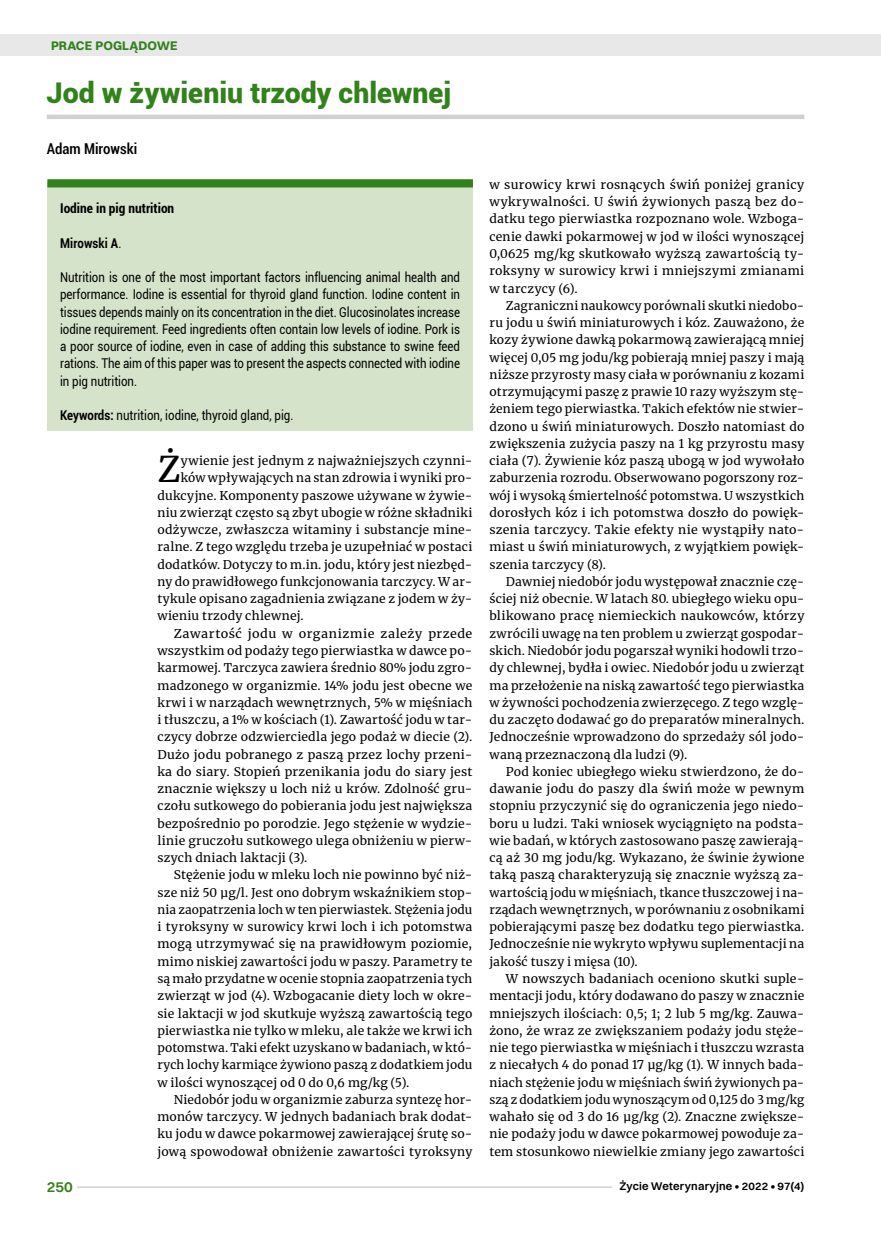
<style>
.page{position:relative;width:881px;height:1234px;background:#fff}
.page>*{position:absolute;margin:0;border:0;box-sizing:border-box;transform-origin:0 0}
.t1{font:35.25px "Merriweather";color:#000}
.t2{font:900 28.5px "Roboto";color:#32821c}
.t3{font:500 condensed 15px "Roboto";color:#000}
.t4{font:600 15px "Switzer";color:#32821c}
.t5{font:13.5px/17.2px "Roboto";letter-spacing:-.005em;color:#000;text-align:justify;scale:.85 1}
.t6{font:700 condensed 13.5px "Roboto";color:#000}
.t7{font:700 13.5px "Roboto";letter-spacing:.01em;color:#000;scale:.85 1}
.t8{font:700 12.6px "Switzer";color:#32821c}
.t9{font:12px/17.2px "Merriweather";letter-spacing:.015em;color:#000;text-align:justify}
.t10{font:12px "Merriweather";letter-spacing:.04em;color:#000;scale:1.04 1}
.t11{font:600 11.25px "Switzer";letter-spacing:.015em;color:#000}
.s1{font-weight:400}
.s2{font-weight:700}
</style>
<div class="page">
<hr style="left:47px;top:115px;width:757px;height:4px;background:#d2d1d1">
<div style="left:47px;top:183px;width:425px;height:247px;background:#d4e3c9"></div>
<div style="left:47px;top:179px;width:426px;height:8px;background:#32821c"></div>
<div style="left:0;top:35px;width:880px;height:21px;background:#e8e8e8"></div>
<hr style="left:47px;top:1186px;width:565px;height:1px;background:#d2d1d1">
<div style="left:47px;top:1178px;width:30px;height:15px;background:#fff"></div>
<p class="t8" style="left:51px;top:37px;width:128px">PRACE POGLĄDOWE</p>
<h2 class="t2" style="left:47px;top:72px;width:405px">Jod w żywieniu trzody chlewnej</h2>
<p class="t3" style="left:47px;top:138px;width:92px">Adam Mirowski</p>
<p class="t6" style="left:60px;top:199px;width:116px">Iodine in pig nutrition</p>
<p class="t7" style="left:60px;top:233px;width:74px">Mirowski A<span class="s1">.</span></p>
<p class="t5" style="left:60px;top:268px;width:472px">Nutrition is one of the most important factors influencing animal health and performance. Iodine is essential for thyroid gland function. Iodine content in tissues depends mainly on its concentration in the diet. Glucosinolates increase iodine requirement. Feed ingredients often contain low levels of iodine. Pork is a poor source of iodine, even in case of adding this substance to swine feed rations. The aim of this paper was to present the aspects connected with iodine in pig nutrition.</p>
<p class="t5" style="left:60px;top:406px;width:276px"><span class="s2">Keywords:</span> nutrition, iodine, thyroid gland, pig.</p>
<h1 class="t1" style="left:157px;top:445px;width:25px">Ż</h1>
<p class="t9" style="left:181px;top:451px;width:293px">ywienie jest jednym z najważniejszych czynni-</p>
<p class="t9" style="left:181px;top:469px;width:293px">ków wpływających na stan zdrowia i wyniki pro-</p>
<p class="t9" style="left:157px;top:486px;width:316px">dukcyjne. Komponenty paszowe używane w żywie-</p>
<p class="t9" style="left:157px;top:503px;width:316px">niu zwierząt często są zbyt ubogie w różne składniki</p>
<p class="t9" style="left:157px;top:520px;width:316px">odżywcze, zwłaszcza witaminy i substancje mine-</p>
<p class="t9" style="left:157px;top:538px;width:316px">ralne. Z tego względu trzeba je uzupełniać w postaci</p>
<p class="t9" style="left:157px;top:555px;width:316px">dodatków. Dotyczy to m.in. jodu, który jest niezbęd-</p>
<p class="t9" style="left:157px;top:572px;width:316px">ny do prawidłowego funkcjonowania tarczycy. W ar-</p>
<p class="t9" style="left:157px;top:589px;width:316px">tykule opisano zagadnienia związane z jodem w ży-</p>
<p class="t9" style="left:157px;top:607px;width:148px">wieniu trzody chlewnej.</p>
<p class="t10" style="left:174px;top:625px;width:288px">Zawartość jodu w organizmie zależy przede</p>
<p class="t9" style="left:157px;top:641px;width:316px">wszystkim od podaży tego pierwiastka w dawce po-</p>
<p class="t9" style="left:157px;top:658px;width:316px">karmowej. Tarczyca zawiera średnio 80% jodu zgro-</p>
<p class="t9" style="left:157px;top:676px;width:316px">madzonego w organizmie. 14% jodu jest obecne we</p>
<p class="t9" style="left:157px;top:693px;width:316px">krwi i w narządach wewnętrznych, 5% w mięśniach</p>
<p class="t9" style="left:157px;top:710px;width:316px">i tłuszczu, a 1% w kościach (1). Zawartość jodu w tar-</p>
<p class="t9" style="left:157px;top:727px;width:316px">czycy dobrze odzwierciedla jego podaż w diecie (2).</p>
<p class="t9" style="left:157px;top:745px;width:316px">Dużo jodu pobranego z paszą przez lochy przeni-</p>
<p class="t9" style="left:157px;top:762px;width:316px">ka do siary. Stopień przenikania jodu do siary jest</p>
<p class="t9" style="left:157px;top:779px;width:316px">znacznie większy u loch niż u krów. Zdolność gru-</p>
<p class="t9" style="left:157px;top:796px;width:316px">czołu sutkowego do pobierania jodu jest największa</p>
<p class="t9" style="left:157px;top:814px;width:316px">bezpośrednio po porodzie. Jego stężenie w wydzie-</p>
<p class="t9" style="left:157px;top:831px;width:316px">linie gruczołu sutkowego ulega obniżeniu w pierw-</p>
<p class="t9" style="left:157px;top:848px;width:151px">szych dniach laktacji (3).</p>
<p class="t9" style="left:174px;top:865px;width:300px">Stężenie jodu w mleku loch nie powinno być niż-</p>
<p class="t9" style="left:157px;top:883px;width:316px">sze niż 50 μg/l. Jest ono dobrym wskaźnikiem stop-</p>
<p class="t9" style="left:157px;top:900px;width:316px">nia zaopatrzenia loch w ten pierwiastek. Stężenia jodu</p>
<p class="t9" style="left:157px;top:917px;width:316px">i tyroksyny w surowicy krwi loch i ich potomstwa</p>
<p class="t9" style="left:157px;top:934px;width:316px">mogą utrzymywać się na prawidłowym poziomie,</p>
<p class="t9" style="left:157px;top:952px;width:316px">mimo niskiej zawartości jodu w paszy. Parametry te</p>
<p class="t9" style="left:157px;top:969px;width:316px">są mało przydatne w ocenie stopnia zaopatrzenia tych</p>
<p class="t9" style="left:157px;top:986px;width:316px">zwierząt w jod (4). Wzbogacanie diety loch w okre-</p>
<p class="t9" style="left:157px;top:1003px;width:316px">sie laktacji w jod skutkuje wyższą zawartością tego</p>
<p class="t9" style="left:157px;top:1021px;width:316px">pierwiastka nie tylko w mleku, ale także we krwi ich</p>
<p class="t9" style="left:157px;top:1038px;width:316px">potomstwa. Taki efekt uzyskano w badaniach, w któ-</p>
<p class="t9" style="left:157px;top:1055px;width:316px">rych lochy karmiące żywiono paszą z dodatkiem jodu</p>
<p class="t9" style="left:157px;top:1072px;width:253px">w ilości wynoszącej od 0 do 0,6 mg/kg (5).</p>
<p class="t9" style="left:174px;top:1090px;width:300px">Niedobór jodu w organizmie zaburza syntezę hor-</p>
<p class="t9" style="left:157px;top:1107px;width:316px">monów tarczycy. W jednych badaniach brak dodat-</p>
<p class="t9" style="left:157px;top:1124px;width:316px">ku jodu w dawce pokarmowej zawierającej śrutę so-</p>
<p class="t9" style="left:157px;top:1141px;width:316px">jową spowodował obniżenie zawartości tyroksyny</p>
<p class="t9" style="left:489px;top:175px;width:316px">w surowicy krwi rosnących świń poniżej granicy wykrywalności. U świń żywionych paszą bez do&shy;datku tego pierwiastka rozpoznano wole. Wzboga&shy;cenie dawki pokarmowej w jod w ilości wynoszącej 0,0625 mg/kg skutkowało wyższą zawartością ty&shy;roksyny w surowicy krwi i mniejszymi zmianami w tarczycy (6).</p>
<p class="t9" style="left:489px;top:296px;width:316px;text-indent:16px">Zagraniczni naukowcy porównali skutki niedobo&shy;ru jodu u świń miniaturowych i kóz. Zauważono, że kozy żywione dawką pokarmową zawierającą mniej więcej 0,05 mg jodu/kg pobierają mniej paszy i mają niższe przyrosty masy ciała w porównaniu z kozami otrzymującymi paszę z prawie 10 razy wyższym stę&shy;żeniem tego pierwiastka. Takich efektów nie stwier&shy;dzono u świń miniaturowych. Doszło natomiast do zwiększenia zużycia paszy na 1 kg przyrostu masy ciała (7). Żywienie kóz paszą ubogą w jod wywołało zaburzenia rozrodu. Obserwowano pogorszony roz&shy;wój i wysoką śmiertelność potomstwa. U wszystkich dorosłych kóz i ich potomstwa doszło do powięk&shy;szenia tarczycy. Takie efekty nie wystąpiły nato&shy;miast u świń miniaturowych, z wyjątkiem powięk&shy;szenia tarczycy (8).</p>
<p class="t9" style="left:489px;top:572px;width:316px;text-indent:16px">Dawniej niedobór jodu występował znacznie czę&shy;ściej niż obecnie. W latach 80. ubiegłego wieku opu&shy;blikowano pracę niemieckich naukowców, którzy zwrócili uwagę na ten problem u zwierząt gospodar&shy;skich. Niedobór jodu pogarszał wyniki hodowli trzo&shy;dy chlewnej, bydła i owiec. Niedobór jodu u zwierząt ma przełożenie na niską zawartość tego pierwiastka w żywności pochodzenia zwierzęcego. Z tego wzglę&shy;du zaczęto dodawać go do preparatów mineralnych.<br>Jednocześnie wprowadzono do sprzedaży sól jodo&shy;waną przeznaczoną dla ludzi (9).</p>
<p class="t9" style="left:489px;top:762px;width:316px;text-indent:16px">Pod koniec ubiegłego wieku stwierdzono, że do&shy;dawanie jodu do paszy dla świń może w pewnym stopniu przyczynić się do ograniczenia jego niedo&shy;boru u ludzi. Taki wniosek wyciągnięto na podsta&shy;wie badań, w których zastosowano paszę zawierają&shy;cą aż 30 mg jodu/kg. Wykazano, że świnie żywione taką paszą charakteryzują się znacznie wyższą za&shy;wartością jodu w mięśniach, tkance tłuszczowej i na&shy;rządach wewnętrznych, w porównaniu z osobnikami pobierającymi paszę bez dodatku tego pierwiastka.<br>Jednocześnie nie wykryto wpływu suplementacji na jakość tuszy i mięsa (10).</p>
<p class="t9" style="left:489px;top:969px;width:316px;text-indent:16px">W nowszych badaniach oceniono skutki suple&shy;mentacji jodu, który dodawano do paszy w znacznie mniejszych ilościach: 0,5; 1; 2 lub 5 mg/kg. Zauwa&shy;żono, że wraz ze zwiększaniem podaży jodu stęże&shy;nie tego pierwiastka w mięśniach i tłuszczu wzrasta z niecałych 4 do ponad 17 μg/kg (1). W innych bada&shy;niach stężenie jodu w mięśniach świń żywionych pa&shy;szą z dodatkiem jodu wynoszącym od 0,125 do 3 mg/kg wahało się od 3 do 16 μg/kg (2). Znaczne zwiększe&shy;nie podaży jodu w dawce pokarmowej powoduje za&shy;tem stosunkowo niewielkie zmiany jego zawartości</p>
<p class="t4" style="left:47px;top:1177px;width:27px">250</p>
<p class="t11" style="left:619px;top:1179px;width:186px">Życie Weterynaryjne • 2022 • 97(4)</p>
</div>
